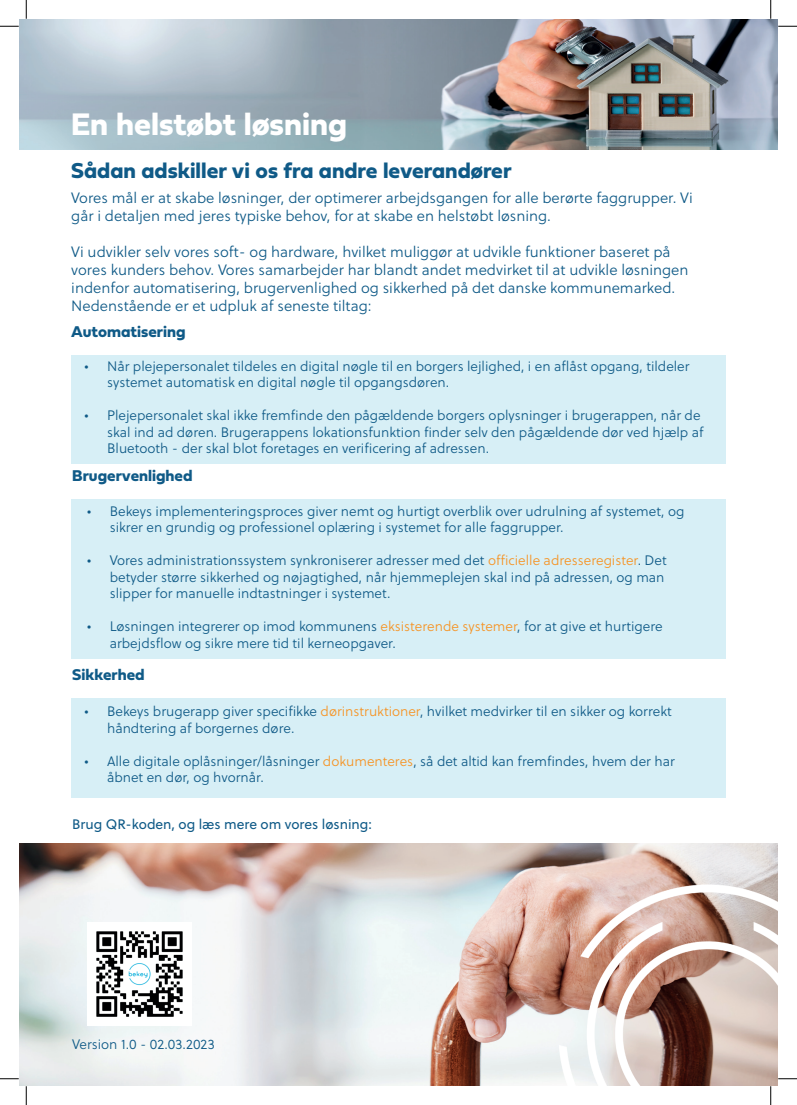
<style>
.page{position:relative;width:797px;height:1105px;background:#fff}
.page>*{position:absolute;margin:0;border:0;box-sizing:border-box;transform-origin:0 0}
.t1{font:32.5px "Fieldwork Geo Bold";color:#fff}
.t2{font:22.5px "Fieldwork Geo Bold";color:#0f5a87}
.t3{font:16.25px "Fieldwork Geo Bold";color:#0f5a87}
.t4{font:15px/18px "Soleil Lt";color:#0f5a87}
.t5{font:13.75px/16.5px "Soleil Lt";color:#0f5a87}
.t6{font:13.75px "Soleil";color:#0f5a87}
.s1{color:#f69323}
</style>
<div class="page">
<img style="left:19px;top:19px;width:758px;height:131px">
<img style="left:19px;top:844px;width:498px;height:242px">
<div style="left:71px;top:698px;width:654px;height:99px;background:#d7eff6"></div>
<div style="left:71px;top:355px;width:654px;height:109px;background:#d7eff6"></div>
<div style="left:71px;top:499px;width:654px;height:160px;background:#d7eff6"></div>
<img style="left:517px;top:844px;width:260px;height:242px">
<img style="left:87px;top:923px;width:105px;height:103px">
<svg style="left:0;top:25px;width:19px;height:2px"></svg>
<svg style="left:778px;top:25px;width:19px;height:2px"></svg>
<svg style="left:0;top:1078px;width:19px;height:1px"></svg>
<svg style="left:778px;top:1078px;width:19px;height:1px"></svg>
<svg style="left:25px;top:0;width:2px;height:19px"></svg>
<svg style="left:25px;top:1086px;width:2px;height:19px"></svg>
<svg style="left:770px;top:0;width:1px;height:19px"></svg>
<svg style="left:770px;top:1086px;width:1px;height:19px"></svg>
<h1 class="t1" style="left:71px;top:98px;width:277px">En helstøbt løsning</h1>
<h2 class="t2" style="left:71px;top:153px;width:442px">Sådan adskiller vi os fra andre leverandører</h2>
<p class="t4" style="left:71px;top:188px;width:623px">Vores mål er at skabe løsninger, der optimerer arbejdsgangen for alle berørte faggrupper. Vi går i detaljen med jeres typiske behov, for at skabe en helstøbt løsning.</p>
<p class="t4" style="left:71px;top:242px;width:618px">Vi udvikler selv vores soft- og hardware, hvilket muliggør at udvikle funktioner baseret på vores kunders behov. Vores samarbejder har blandt andet medvirket til at udvikle løsningen indenfor automatisering, brugervenlighed og sikkerhed på det danske kommunemarked.<br>Nedenstående er et udpluk af seneste tiltag:</p>
<p class="t3" style="left:71px;top:319px;width:116px">Automatisering</p>
<p class="t5" style="left:107px;top:358px;width:584px;text-indent:-22px">• Når plejepersonalet tildeles en digital nøgle til en borgers lejlighed, i en aflåst opgang, tildeler systemet automatisk en digital nøgle til opgangsdøren.</p>
<p class="t5" style="left:107px;top:407px;width:598px;text-indent:-22px">• Plejepersonalet skal ikke fremfinde den pågældende borgers oplysninger i brugerappen, når de skal ind ad døren. Brugerappens lokationsfunktion finder selv den pågældende dør ved hjælp af<br>Bluetooth - der skal blot foretages en verificering af adressen.</p>
<p class="t3" style="left:72px;top:463px;width:122px">Brugervenlighed</p>
<p class="t5" style="left:110px;top:502px;width:576px;text-indent:-22px">• Bekeys implementeringsproces giver nemt og hurtigt overblik over udrulning af systemet, og sikrer en grundig og professionel oplæring i systemet for alle faggrupper.</p>
<p class="t5" style="left:110px;top:552px;width:558px;text-indent:-22px">• Vores administrationssystem synkroniserer adresser med det <span class="s1">officielle adresseregister</span>. Det betyder større sikkerhed og nøjagtighed, når hjemmeplejen skal ind på adressen, og man slipper for manuelle indtastninger i systemet.</p>
<p class="t5" style="left:110px;top:618px;width:554px;text-indent:-22px">• Løsningen integrerer op imod kommunens <span class="s1">eksisterende systemer</span>, for at give et hurtigere arbejdsflow og sikre mere tid til kerneopgaver.</p>
<p class="t3" style="left:72px;top:662px;width:74px">Sikkerhed</p>
<p class="t5" style="left:107px;top:703px;width:566px;text-indent:-22px">• Bekeys brugerapp giver specifikke <span class="s1">dørinstruktioner</span>, hvilket medvirker til en sikker og korrekt håndtering af borgernes døre.</p>
<p class="t5" style="left:107px;top:753px;width:569px;text-indent:-22px">• Alle digitale oplåsninger/låsninger <span class="s1">dokumenteres</span>, så det altid kan fremfindes, hvem der har åbnet en dør, og hvornår.</p>
<p class="t6" style="left:72px;top:814px;width:301px">Brug QR-koden, og læs mere om vores løsning:</p>
<p class="t5" style="left:72px;top:1036px;width:144px">Version 1.0 - 02.03.2023</p>
</div>
